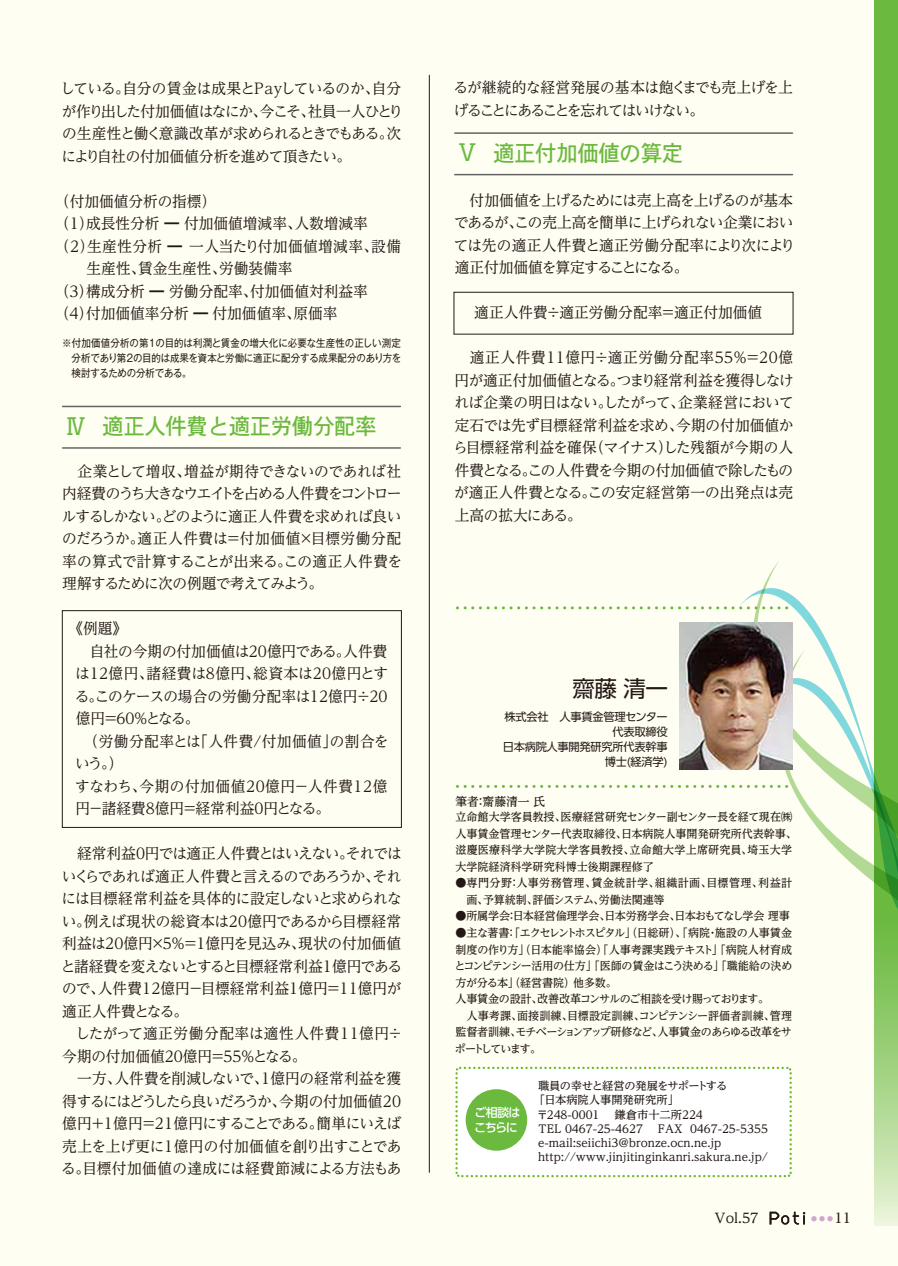
<style>
.page{position:relative;width:898px;height:1266px;background:#fff}
.page>*{position:absolute;margin:0;border:0;box-sizing:border-box;transform-origin:0 0}
.t1{font:22.5px "Osaka";letter-spacing:-.025em;color:#6bb93f;scale:.96 1}
.t2{font:22.5px "UD Shin Go Pro";color:#221815}
.t3{font:15px/22.5px "UD Reimin Pro";letter-spacing:-.005em;color:#221815;text-align:justify}
.t4{font:15px/22.5px "UD Reimin Pro";letter-spacing:-.055em;color:#221815}
.t5{font:15px/22.5px "UD Reimin Pro";letter-spacing:-.05em;color:#221815}
.t6{font:15px/22.5px "UD Reimin Pro";letter-spacing:-.08em;color:#221815}
.t7{font:15px "UD Reimin Pro";letter-spacing:.025em;color:#221815}
.t8{font:500 13.5px "UD Reimin Pro";color:#221815}
.t9{font:500 12px "UD Reimin Pro";color:#221815}
.t10{font:500 12px/15px "UD Shin Go Pro";letter-spacing:-.085em;color:#fff}
.t11{font:500 11.25px/14.2px "UD Reimin Pro";color:#221815}
.t12{font:500 11.25px/16.5px "UD Reimin Pro";letter-spacing:-.035em;color:#221815}
.t13{font:500 11.25px/16.5px "UD Reimin Pro";letter-spacing:.04em;color:#221815}
.t14{font:11.25px/15px "UD Shin Go Pro";letter-spacing:-.025em;color:#221815;text-align:right}
.t15{font:10.5px/15px "Gothic MB101 Pro";letter-spacing:-.02em;color:#221815;text-align:justify;scale:.9 1}
.t16{font:500 6px "UD Reimin Pro";color:#cfa7cd}
.s1{font-family:"UD Shin Go Pro"}
</style>
<div class="page">
<div style="left:0;top:0;width:897px;height:1266px;background:#fffef3"></div>
<svg style="left:874px;top:0;width:23px;height:1226px;background:#80c258"></svg>
<svg style="left:752px;top:562px;width:145px;height:88px"></svg>
<img style="left:679px;top:622px;width:113px;height:28px">
<hr style="left:429px;top:75px;width:1px;height:1097px;background:#221815">
<svg style="left:457px;top:650px;width:440px;height:363px"></svg>
<svg style="left:457px;top:606px;width:336px;height:3px"></svg>
<div style="left:455px;top:1067px;width:336px;height:110px;background:#fff"></div>
<div style="left:465px;top:1089px;width:62px;height:62px;background:#6bb93f;border-radius:50%"></div>
<hr style="left:63px;top:406px;width:337px;height:1px;background:#656464">
<hr style="left:63px;top:447px;width:337px;height:2px;background:#656464">
<div style="left:62px;top:610px;width:339px;height:218px;border:1px solid #221815"></div>
<div style="left:453px;top:292px;width:340px;height:43px;border:1px solid #221815"></div>
<hr style="left:454px;top:132px;width:338px;height:2px;background:#656464">
<hr style="left:454px;top:174px;width:338px;height:1px;background:#656464">
<svg style="left:769px;top:1212px;width:36px;height:12px"></svg>
<p class="t4" style="left:60px;top:77px;width:344px">している。自分の賃金は成果とPayしているのか、自分が作り出した付加価値はなにか、今こそ、社員一人ひとりの生産性と働く意識改革が求められるときでもある。次により自社の付加価値分析を進めて頂きたい。</p>
<p class="t3" style="left:55px;top:189px;width:163px">（付加価値分析の指標）</p>
<p class="t3" style="left:55px;top:212px;width:314px">（1）成長性分析 ━ 付加価値増減率、人数増減率</p>
<p class="t7" style="left:55px;top:234px;width:347px">（2）生産性分析 ━ 一人当たり付加価値増減率、設備</p>
<p class="t3" style="left:87px;top:257px;width:207px">生産性、賃金生産性、労働装備率</p>
<p class="t3" style="left:55px;top:279px;width:314px">（3）構成分析 ━ 労働分配率､付加価値対利益率</p>
<p class="t3" style="left:55px;top:302px;width:284px">（4）付加価値率分析 ━ 付加価値率、原価率</p>
<p class="t15" style="left:62px;top:334px;width:378px">※付加価値分析の第１の目的は利潤と賃金の増大化に必要な生産性の正しい測定　分析であり第２の目的は成果を資本と労働に適正に配分する成果配分のあり方を　検討するための分析である。</p>
<h1 class="t1" style="left:65px;top:412px;width:326px"><span class="s1">Ⅳ</span> 適正人件費と適正労働分配率</h1>
<p class="t3" style="left:62px;top:459px;width:342px">　企業として増収、増益が期待できないのであれば社内経費のうち大きなウエイトを占める人件費をコントロールするしかない。どのように適正人件費を求めれば良いのだろうか。適正人件費は＝付加価値×目標労働分配率の算式で計算することが出来る。この適正人件費を理解するために次の例題で考えてみよう。</p>
<p class="t3" style="left:75px;top:617px;width:315px;text-align:left;text-indent:-6px">《例題》<br>　自社の今期の付加価値は20億円である。人件費は12億円、諸経費は8億円、総資本は20億円とする。このケースの場合の労働分配率は12億円÷20億円＝60％となる。<br>　（労働分配率とは「人件費/付加価値」の割合をいう。）<br>すなわち、今期の付加価値20億円－人件費12億円－諸経費8億円＝経常利益0円となる。</p>
<p class="t3" style="left:61px;top:842px;width:343px;text-align:left">　経常利益0円では適正人件費とはいえない。それではいくらであれば適正人件費と言えるのであろうか、それには目標経常利益を具体的に設定しないと求められない。例えば現状の総資本は20億円であるから目標経常利益は20億円×5％＝1億円を見込み、現状の付加価値と諸経費を変えないとすると目標経常利益1億円であるので、人件費12億円－目標経常利益1億円＝11億円が適正人件費となる。<br>　したがって適正労働分配率は適性人件費11億円÷今期の付加価値20億円＝55％となる。<br>　一方、人件費を削減しないで、1億円の経常利益を獲得するにはどうしたら良いだろうか、今期の付加価値20億円＋1億円＝21億円にすることである。簡単にいえば売上を上げ更に1億円の付加価値を創り出すことである。目標付加価値の達成には経費節減による方法もあ</p>
<p class="t6" style="left:453px;top:76px;width:341px">るが継続的な経営発展の基本は飽くまでも売上げを上げることにあることを忘れてはいけない。</p>
<h1 class="t1" style="left:456px;top:139px;width:238px"><span class="s1">Ⅴ</span> 適正付加価値の算定</h1>
<p class="t5" style="left:454px;top:189px;width:342px">　付加価値を上げるためには売上高を上げるのが基本であるが、この売上高を簡単に上げられない企業においては先の適正人件費と適正労働分配率により次により適正付加価値を算定することになる。</p>
<p class="t3" style="left:454px;top:301px;width:309px">　 適正人件費÷適正労働分配率＝適正付加価値</p>
<p class="t3" style="left:453px;top:346px;width:342px">　適正人件費11億円÷適正労働分配率55％＝20億円が適正付加価値となる。つまり経常利益を獲得しなければ企業の明日はない。したがって、企業経営において定石では先ず目標経常利益を求め、今期の付加価値から目標経常利益を確保（マイナス）した残額が今期の人件費となる。この人件費を今期の付加価値で除したものが適正人件費となる。この安定経営第一の出発点は売上高の拡大にある。</p>
<h1 class="t2" style="left:572px;top:670px;width:97px">齋藤 清一</h1>
<p class="t14" style="left:502px;top:709px;width:166px">株式会社　人事賃金管理センター代表取締役<br>日本病院人事開発研究所代表幹事博士(経済学)</p>
<p class="t9" style="left:455px;top:791px;width:91px">筆者：齋藤清一 氏</p>
<p class="t11" style="left:455px;top:809px;width:343px;line-height:16.5px">立命館大学客員教授、医療経営研究センター副センター長を経て現在㈱人事賃金管理センター代表取締役、日本病院人事開発研究所代表幹事、滋慶医療科学大学院大学客員教授、立命館大学上席研究員、埼玉大学大学院経済科学研究科博士後期課程修了</p>
<p class="t13" style="left:455px;top:875px;width:338px">●専門分野：人事労務管理、賃金統計学、組織計画、目標管理、利益計　画、予算統制、評価システム、労働法関連等</p>
<p class="t11" style="left:455px;top:909px;width:336px">●所属学会：日本経営倫理学会、日本労務学会、日本おもてなし学会 理事</p>
<p class="t12" style="left:454px;top:924px;width:339px">●主な著書：「エクセレントホスピタル」（日総研）、「病院・施設の人事賃金制度の作り方」（日本能率協会）「人事考課実践テキスト」「病院人材育成とコンピテンシー活用の仕方」「医師の賃金はこう決める」「職能給の決め方が分る本」（経営書院）他多数。<br>人事賃金の設計、改善改革コンサルのご相談を受け賜っております。<br>　人事考課、面接訓練、目標設定訓練、コンピテンシー評価者訓練、管理監督者訓練、モチベーションアップ研修など、人事賃金のあらゆる改革をサポートしています。</p>
<p class="t10" style="left:474px;top:1104px;width:48px">ご相談はこちらに</p>
<p class="t11" style="left:533px;top:1078px;width:195px;text-indent:4px">職員の幸せと経営の発展をサポートする「日本病院人事開発研究所」〒248-0001</p>
<p class="t11" style="left:538px;top:1107px;width:166px;text-indent:76px">鎌倉市十二所224<br>TEＬ 0467-25-4627</p>
<p class="t11" style="left:538px;top:1121px;width:231px;text-indent:120px">FAX 0467-25-5355 e-mail:seiichi3@bronze.ocn.ne.jp http://www.jinjitinginkanri.sakura.ne.jp/</p>
<p class="t8" style="left:714px;top:1207px;width:45px">Vol.57</p>
<p class="t16" style="left:811px;top:1213px;width:23px">● ● ●</p>
<p class="t8" style="left:834px;top:1207px;width:18px">11</p>
</div>
